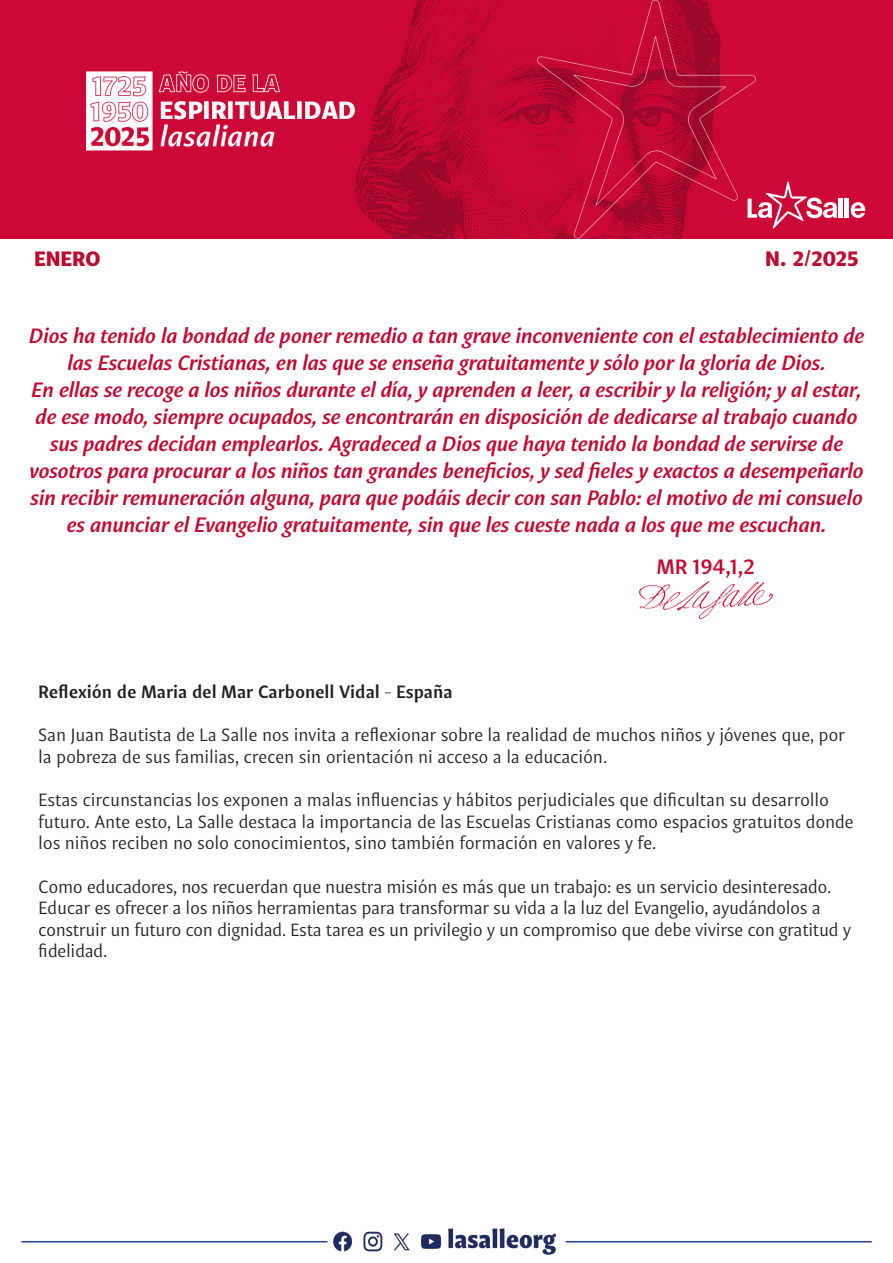
<style>
.page{position:relative;width:893px;height:1263px;background:#fff}
.page>*{position:absolute;margin:0;border:0;box-sizing:border-box;transform-origin:0 0}
.t1{font:italic 700 21px/27px "Indivisa Text Sans";letter-spacing:-.02em;color:#bf0932;text-align:center}
.t2{font:900 21px "Indivisa Text Sans";color:#bb0b31}
.t3{font:700 21px "Indivisa Text Sans";color:#bf0932}
.t4{font:18px/21.6px "Indivisa Text Sans";letter-spacing:-.02em;color:#231f20}
.t5{font:700 18px "Indivisa Text Sans";color:#231f20}
</style>
<div class="page">
<img style="left:0;top:0;width:893px;height:238px">
<img style="left:334px;top:1228px;width:222px;height:27px">
<hr style="left:566px;top:1241px;width:306px;height:1px;background:#253f8e">
<hr style="left:21px;top:1241px;width:306px;height:1px;background:#253f8e">
<hr style="left:839px;top:199px;width:4px;height:19px;background:#fff">
<hr style="left:845px;top:199px;width:4px;height:19px;background:#fff">
<svg style="left:851px;top:202px;width:14px;height:16px"></svg>
<svg style="left:747px;top:182px;width:90px;height:47px;background:#d63c60"></svg>
<img style="left:639px;top:582px;width:133px;height:36px">
<p class="t2" style="left:34px;top:240px;width:68px">ENERO</p>
<p class="t2" style="left:765px;top:240px;width:95px">N. 2/2025</p>
<p class="t1" style="left:29px;top:321px;width:837px">Dios ha tenido la bondad de poner remedio a tan grave inconveniente con el establecimiento de las Escuelas Cristianas, en las que se enseña gratuitamente y sólo por la gloria de Dios.<br>En ellas se recoge a los niños durante el día, y aprenden a leer, a escribir y la religión; y al estar, de ese modo, siempre ocupados, se encontrarán en disposición de dedicarse al trabajo cuando sus padres decidan emplearlos. Agradeced a Dios que haya tenido la bondad de servirse de vosotros para procurar a los niños tan grandes beneficios, y sed fieles y exactos a desempeñarlo sin recibir remuneración alguna, para que podáis decir con san Pablo: el motivo de mi consuelo es anunciar el Evangelio gratuitamente, sin que les cueste nada a los que me escuchan.</p>
<p class="t3" style="left:656px;top:549px;width:100px">MR 194,1,2</p>
<p class="t5" style="left:38px;top:677px;width:416px">Reflexión de Maria del Mar Carbonell Vidal - España</p>
<p class="t4" style="left:38px;top:723px;width:808px">San Juan Bautista de La Salle nos invita a reflexionar sobre la realidad de muchos niños y jóvenes que, por la pobreza de sus familias, crecen sin orientación ni acceso a la educación.</p>
<p class="t4" style="left:38px;top:788px;width:817px">Estas circunstancias los exponen a malas influencias y hábitos perjudiciales que dificultan su desarrollo futuro. Ante esto, La Salle destaca la importancia de las Escuelas Cristianas como espacios gratuitos donde los niños reciben no solo conocimientos, sino también formación en valores y fe.</p>
<p class="t4" style="left:38px;top:874px;width:814px">Como educadores, nos recuerdan que nuestra misión es más que un trabajo: es un servicio desinteresado.<br>Educar es ofrecer a los niños herramientas para transformar su vida a la luz del Evangelio, ayudándolos a construir un futuro con dignidad. Esta tarea es un privilegio y un compromiso que debe vivirse con gratitud y fidelidad.</p>
</div>
